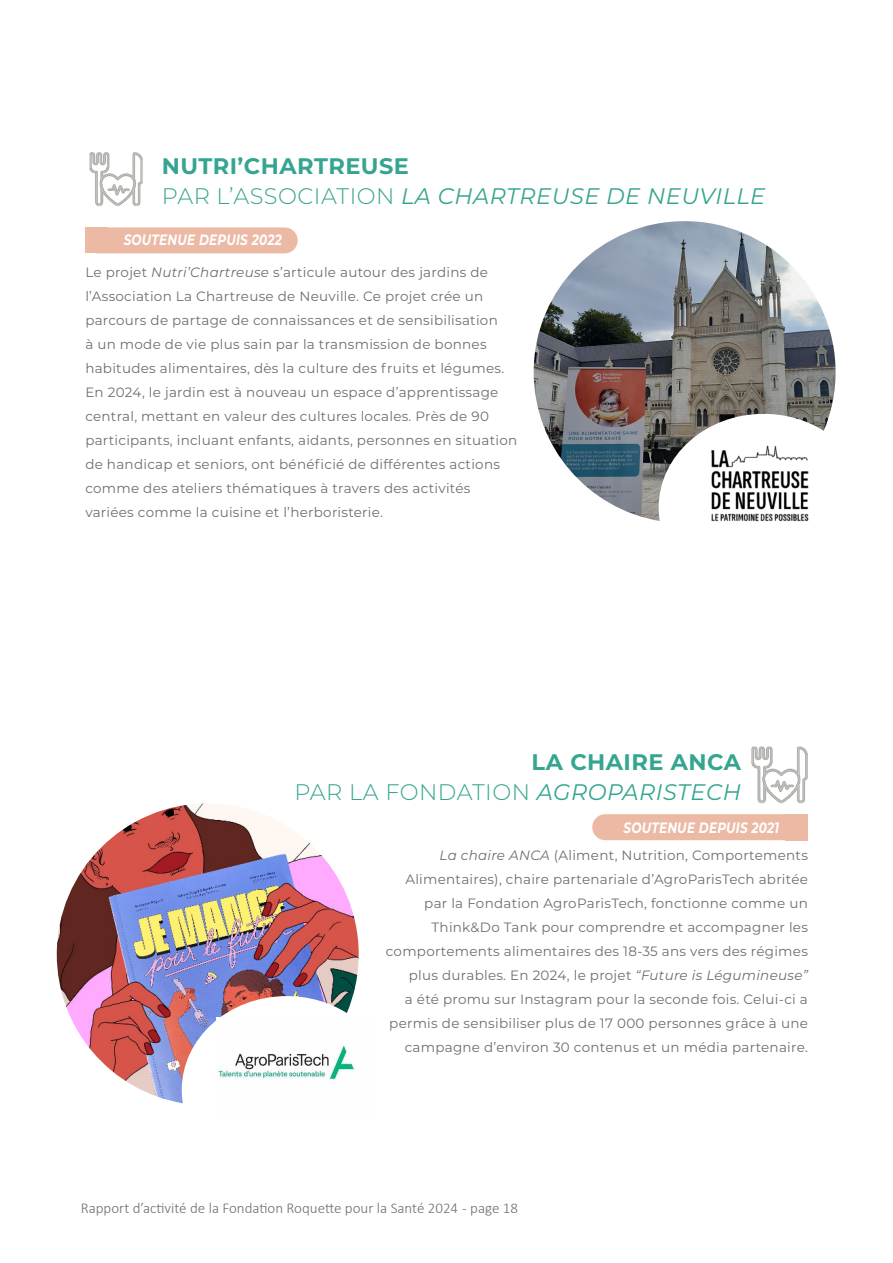
<style>
.page{position:relative;width:893px;height:1263px;background:#fff}
.page>*{position:absolute;margin:0;border:0;box-sizing:border-box;transform-origin:0 0}
.t1{font:italic 22.5px "Montserrat";letter-spacing:.02em;color:#36a590}
.t2{font:700 22.5px "Montserrat";letter-spacing:.02em;color:#36a590}
.t3{font:300 22.5px "Montserrat";letter-spacing:.02em;color:#36a590}
.t4{font:300 15px "Calibri";color:#6e6e6e}
.t5{font:italic 700 15px "Montserrat";letter-spacing:.02em;color:#fff;scale:.8 1}
.t6{font:13.5px/24px "Montserrat";letter-spacing:.02em;color:#6e6e6e}
.s1{font-weight:300;font-style:normal}
.s2{font-style:italic}
.s3{font-weight:400;font-style:italic}
</style>
<div class="page">
<img style="left:534px;top:221px;width:302px;height:300px">
<img style="left:89px;top:152px;width:54px;height:54px">
<img style="left:751px;top:746px;width:57px;height:57px">
<img style="left:57px;top:803px;width:302px;height:300px">
<img style="left:704px;top:425px;width:117px;height:97px">
<img style="left:217px;top:1017px;width:142px;height:86px">
<div style="left:85px;top:227px;width:213px;height:26px;background:#ecb9a4;border-radius:13px"></div>
<div style="left:85px;top:227px;width:22px;height:26px;background:#ecb9a4"></div>
<div style="left:592px;top:814px;width:216px;height:26px;background:#ecb9a4;border-radius:13px"></div>
<div style="left:786px;top:814px;width:22px;height:26px;background:#ecb9a4"></div>
<p class="t2" style="left:162px;top:150px;width:249px">NUTRI’CHARTREUSE</p>
<p class="t1" style="left:162px;top:180px;width:605px"><span class="s1">PAR L’ASSOCIATION</span> LA CHARTREUSE DE NEUVILLE</p>
<p class="t5" style="left:124px;top:229px;width:199px">SOUTENUE DEPUIS 2022</p>
<p class="t6" style="left:85px;top:260px;width:433px">Le projet <span class="s2">Nutri’Chartreuse</span> s’articule autour des jardins de l’Association La Chartreuse de Neuville. Ce projet crée un parcours de partage de connaissances et de sensibilisation<br>à un mode de vie plus sain par la transmission de bonnes habitudes alimentaires, dès la culture des fruits et légumes.<br>En 2024, le jardin est à nouveau un espace d’apprentissage central, mettant en valeur des cultures locales. Près de 90 participants, incluant enfants, aidants, personnes en situation de handicap et seniors, ont bénéficié de différentes actions comme des ateliers thématiques à travers des activités variées comme la cuisine et l’herboristerie.</p>
<p class="t2" style="left:532px;top:746px;width:211px">LA CHAIRE ANCA</p>
<p class="t3" style="left:294px;top:777px;width:448px">PAR LA FONDATION <span class="s3">AGROPARISTECH</span></p>
<p class="t5" style="left:624px;top:817px;width:196px">SOUTENUE DEPUIS 2021</p>
<p class="t6" style="left:386px;top:843px;width:424px;text-align:right"><span class="s2">La chaire ANCA</span> (Aliment, Nutrition, Comportements Alimentaires), chaire partenariale d’AgroParisTech abritée par la Fondation AgroParisTech, fonctionne comme un Think&amp;Do Tank pour comprendre et accompagner les comportements alimentaires des 18-35 ans vers des régimes plus durables. En 2024, le projet <span class="s2">“Future is Légumineuse”<br></span>a été promu sur Instagram pour la seconde fois. Celui-ci a permis de sensibiliser plus de 17 000 personnes grâce à une campagne d’environ 30 contenus et un média partenaire.</p>
<p class="t4" style="left:81px;top:1198px;width:439px">Rapport d’activité de la Fondation Roquette pour la Santé 2024 - page 18</p>
</div>
